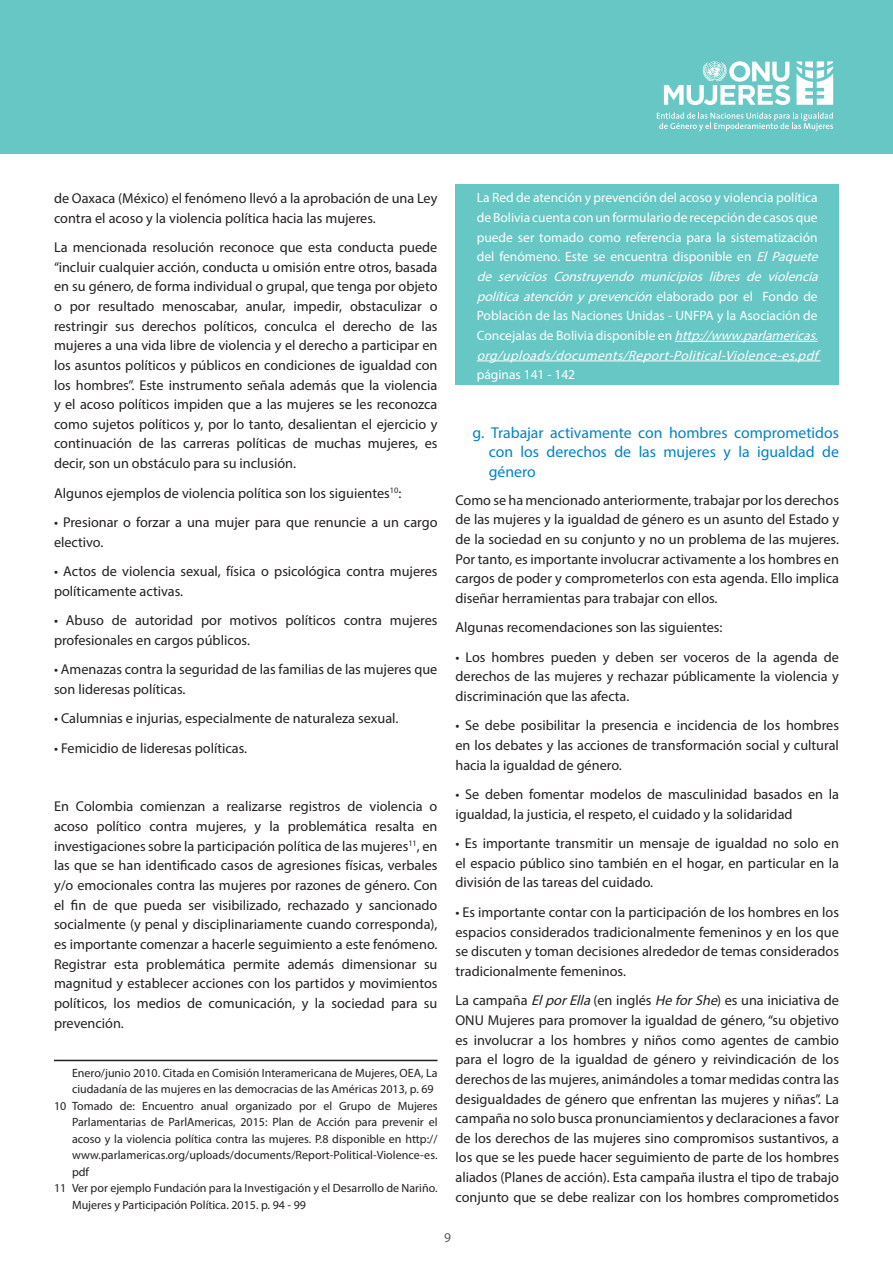
<style>
.page{position:relative;width:893px;height:1263px;background:#fff}
.page>*{position:absolute;margin:0;border:0;box-sizing:border-box;transform-origin:0 0}
.BODY_TEXT__ITALIC_OR{font:15.75px/19.5px "Myriad Pro";color:#0082c8;text-align:justify}
.BODY_TEXT__ITALIC_OR-2{font:14.25px/19.6px "Myriad Pro";color:#231f20;text-align:justify}
.BODY_TEXT__ITALIC_OR-3{font:13.5px/19.6px "Myriad Pro";color:#fff}
.Technical_Publicatio{font:13.5px "Myriad Pro";color:#5e5954}
.Footnotes{font:12px/16.5px "Myriad Pro";color:#231f20}
.s1{font-style:italic}
</style>
<div class="page">
<div style="left:455px;top:185px;width:384px;height:200px;background:#66c7c5"></div>
<div style="left:0;top:0;width:893px;height:153px;background:#66c7c5"></div>
<svg style="left:657px;top:112px;width:176px;height:19px"></svg>
<svg style="left:664px;top:61px;width:126px;height:44px"></svg>
<svg style="left:796px;top:61px;width:37px;height:44px"></svg>
<hr style="left:675px;top:341px;width:143px;height:1px;background:#fff">
<hr style="left:477px;top:361px;width:344px;height:1px;background:#fff">
<hr style="left:54px;top:1060px;width:383px;height:1px;background:#231f20">
<p class="BODY_TEXT__ITALIC_OR-2" style="left:54px;top:188px;width:385px">de Oaxaca (México) el fenómeno llevó a la aprobación de una Ley contra el acoso y la violencia política hacia las mujeres.</p>
<p class="BODY_TEXT__ITALIC_OR-2" style="left:54px;top:237px;width:385px">La mencionada resolución reconoce que esta conducta puede “incluir cualquier acción, conducta u omisión entre otros, basada en su género, de forma individual o grupal, que tenga por objeto o por resultado menoscabar, anular, impedir, obstaculizar o restringir sus derechos políticos, conculca el derecho de las mujeres a una vida libre de violencia y el derecho a participar en los asuntos políticos y públicos en condiciones de igualdad con los hombres”. Este instrumento señala además que la violencia y el acoso políticos impiden que a las mujeres se les reconozca como sujetos políticos y, por lo tanto, desalientan el ejercicio y continuación de las carreras políticas de muchas mujeres, es decir, son un obstáculo para su inclusión.</p>
<p class="BODY_TEXT__ITALIC_OR-2" style="left:54px;top:483px;width:349px">Algunos ejemplos de violencia política son los siguientes<sup>10</sup>:</p>
<p class="BODY_TEXT__ITALIC_OR-2" style="left:54px;top:512px;width:385px">• Presionar o forzar a una mujer para que renuncie a un cargo electivo.</p>
<p class="BODY_TEXT__ITALIC_OR-2" style="left:54px;top:561px;width:385px">• Actos de violencia sexual, física o psicológica contra mujeres políticamente activas.</p>
<p class="BODY_TEXT__ITALIC_OR-2" style="left:54px;top:610px;width:385px">• Abuso de autoridad por motivos políticos contra mujeres profesionales en cargos públicos.</p>
<p class="BODY_TEXT__ITALIC_OR-2" style="left:54px;top:659px;width:385px">• Amenazas contra la seguridad de las familias de las mujeres que son lideresas políticas.</p>
<p class="BODY_TEXT__ITALIC_OR-2" style="left:54px;top:708px;width:346px">• Calumnias e injurias, especialmente de naturaleza sexual.</p>
<p class="BODY_TEXT__ITALIC_OR-2" style="left:54px;top:738px;width:195px">• Femicidio de lideresas políticas.</p>
<p class="BODY_TEXT__ITALIC_OR-2" style="left:54px;top:796px;width:385px">En Colombia comienzan a realizarse registros de violencia o acoso político contra mujeres, y la problemática resalta en investigaciones sobre la participación política de las mujeres<sup>11</sup>, en las que se han identificado casos de agresiones físicas, verbales y/o emocionales contra las mujeres por razones de género. Con el fin de que pueda ser visibilizado, rechazado y sancionado socialmente (y penal y disciplinariamente cuando corresponda), es importante comenzar a hacerle seguimiento a este fenómeno.<br>Registrar esta problemática permite además dimensionar su magnitud y establecer acciones con los partidos y movimientos políticos, los medios de comunicación, y la sociedad para su prevención.</p>
<p class="Footnotes" style="left:72px;top:1064px;width:367px">Enero/junio 2010. Citada en Comisión Interamericana de Mujeres, OEA, La ciudadanía de las mujeres en las democracias de las Américas 2013, p. 69</p>
<p class="Footnotes" style="left:72px;top:1097px;width:367px;text-align:justify;text-indent:-18px">10 Tomado de: Encuentro anual organizado por el Grupo de Mujeres Parlamentarias de ParlAmericas, 2015: Plan de Acción para prevenir el acoso y la violencia política contra las mujeres. P.8 disponible en http:// www.parlamericas.org/uploads/documents/Report-Political-Violence-es. pdf</p>
<p class="Footnotes" style="left:72px;top:1180px;width:367px;text-indent:-18px">11 Ver por ejemplo Fundación para la Investigación y el Desarrollo de Nariño.<br>Mujeres y Participación Política. 2015. p. 94 - 99</p>
<p class="BODY_TEXT__ITALIC_OR-3" style="left:477px;top:188px;width:347px">La Red de atención y prevención del acoso y violencia política de Bolivia cuenta con un formulario de recepción de casos que puede ser tomado como referencia para la sistematización del fenómeno. Este se encuentra disponible en <span class="s1">ElPaquete de servicios Construyendo municipios libres de violencia políticaatenciónyprevención</span>e l a b o r a d o p o r e l F o n d o d e Población de las Naciones Unidas - UNFPA y la Asociación de Concejalas de Bolivia disponible en <span class="s1">http://www.parlamericas. org/uploads/documents/Report-Political-Violence-es.pdf </span>páginas 141 - 142</p>
<p class="BODY_TEXT__ITALIC_OR" style="left:489px;top:423px;width:352px;text-indent:-16px">g. Trabajar activamente con hombres comprometidos con los derechos de las mujeres y la igualdad de género</p>
<p class="BODY_TEXT__ITALIC_OR-2" style="left:455px;top:490px;width:385px">Como se ha mencionado anteriormente, trabajar por los derechos de las mujeres y la igualdad de género es un asunto del Estado y de la sociedad en su conjunto y no un problema de las mujeres.<br>Por tanto, es importante involucrar activamente a los hombres en cargos de poder y comprometerlos con esta agenda. Ello implica diseñar herramientas para trabajar con ellos.</p>
<p class="BODY_TEXT__ITALIC_OR-2" style="left:455px;top:617px;width:268px">Algunas recomendaciones son las siguientes:</p>
<p class="BODY_TEXT__ITALIC_OR-2" style="left:455px;top:647px;width:385px">• Los hombres pueden y deben ser voceros de la agenda de derechos de las mujeres y rechazar públicamente la violencia y discriminación que las afecta.</p>
<p class="BODY_TEXT__ITALIC_OR-2" style="left:455px;top:715px;width:385px">• Se debe posibilitar la presencia e incidencia de los hombres en los debates y las acciones de transformación social y cultural hacia la igualdad de género.</p>
<p class="BODY_TEXT__ITALIC_OR-2" style="left:455px;top:784px;width:385px">• Se deben fomentar modelos de masculinidad basados en la igualdad, la justicia, el respeto, el cuidado y la solidaridad</p>
<p class="BODY_TEXT__ITALIC_OR-2" style="left:455px;top:833px;width:385px">• Es importante transmitir un mensaje de igualdad no solo en el espacio público sino también en el hogar, en particular en la división de las tareas del cuidado.</p>
<p class="BODY_TEXT__ITALIC_OR-2" style="left:455px;top:902px;width:385px">• Es importante contar con la participación de los hombres en los espacios considerados tradicionalmente femeninos y en los que se discuten y toman decisiones alrededor de temas considerados tradicionalmente femeninos.</p>
<p class="BODY_TEXT__ITALIC_OR-2" style="left:455px;top:990px;width:385px">La campaña <span class="s1">ElporElla</span>(en inglés <span class="s1">He forShe</span>) es una iniciativa de ONU Mujeres para promover la igualdad de género, “su objetivo es involucrar a los hombres y niños como agentes de cambio para el logro de la igualdad de género y reivindicación de los derechos de las mujeres, animándoles a tomar medidas contra las desigualdades de género que enfrentan las mujeres y niñas”. La campaña no solo busca pronunciamientos y declaraciones a favor de los derechos de las mujeres sino compromisos sustantivos, a los que se les puede hacer seguimiento de parte de los hombres aliados (Planes de acción). Esta campaña ilustra el tipo de trabajo conjunto que se debe realizar con los hombres comprometidos</p>
<p class="Technical_Publicatio" style="left:444px;top:1229px;width:8px">9</p>
</div>
